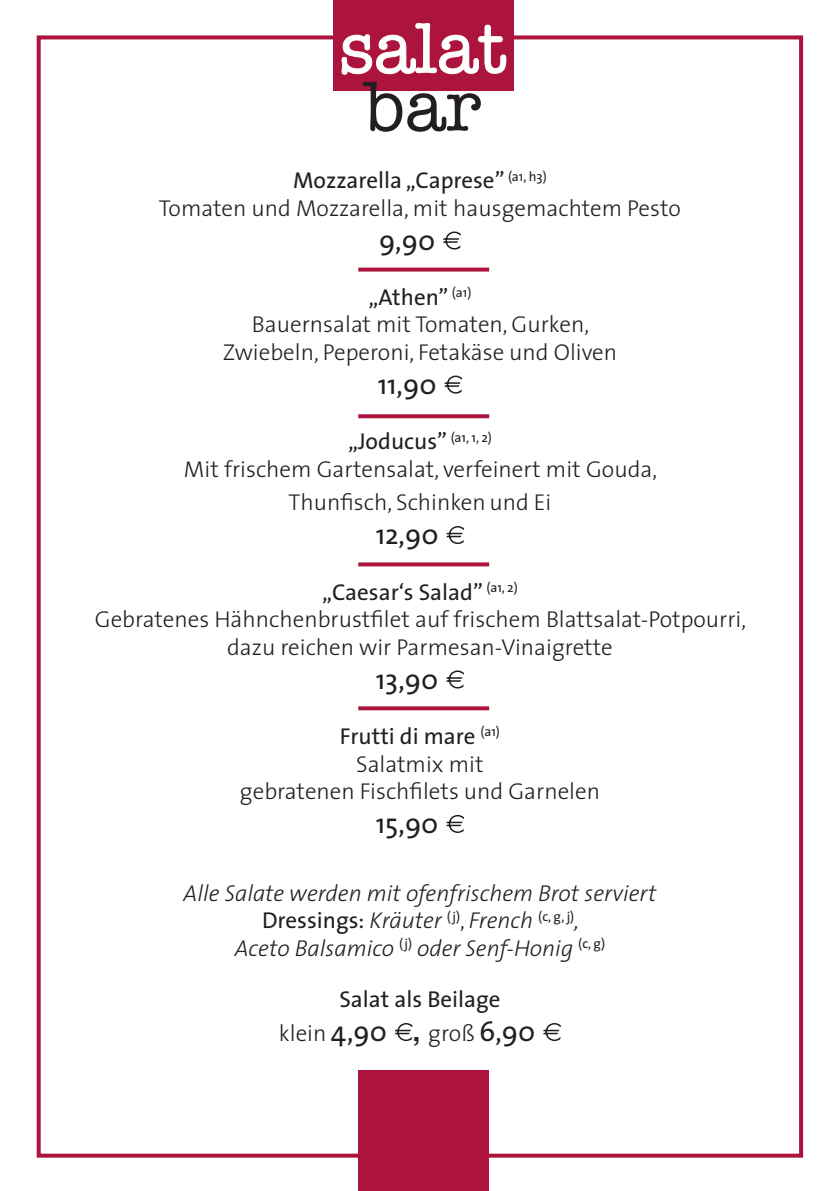
<style>
.page{position:relative;width:840px;height:1191px;background:#fff}
.page>*{position:absolute;margin:0;border:0;box-sizing:border-box;transform-origin:0 0}
.t1{font:72px "American Typewriter";color:#fff}
.t2{font:72px "American Typewriter";color:#231f20}
.t3{font:28px "The Sans";color:#231f20}
.t4{font:300 23px/27.6px "The Sans";color:#231f20;text-align:center}
.t5{font:italic 300 23px/27.6px "The Sans";color:#231f20;text-align:center}
.t6{font:23px/33.6px "The Sans";color:#231f20}
.s1{font-weight:400}
.s2{font-weight:400;font-style:normal}
.s3{font-style:normal}
.s4{font-weight:300}
.s5{font-size:28px}
.s6{font-family:"Helvetica";font-weight:700;font-size:28px}
</style>
<div class="page">
<div style="left:37px;top:35px;width:765px;height:1122px;border:4px solid #ac143d"></div>
<div style="left:333px;top:0;width:180px;height:91px;background:#ac143d"></div>
<div style="left:358px;top:1070px;width:131px;height:121px;background:#ac143d"></div>
<svg style="left:358px;top:267px;width:131px;height:4px"></svg>
<svg style="left:358px;top:414px;width:131px;height:4px"></svg>
<svg style="left:358px;top:562px;width:131px;height:4px"></svg>
<svg style="left:358px;top:706px;width:131px;height:4px"></svg>
<svg style="left:443px;top:231px;width:17px;height:18px"></svg>
<svg style="left:444px;top:375px;width:18px;height:18px"></svg>
<svg style="left:446px;top:526px;width:18px;height:18px"></svg>
<svg style="left:446px;top:670px;width:18px;height:18px"></svg>
<svg style="left:446px;top:815px;width:18px;height:18px"></svg>
<svg style="left:394px;top:1023px;width:18px;height:18px"></svg>
<svg style="left:543px;top:1023px;width:17px;height:18px"></svg>
<svg style="left:341px;top:23px;width:165px;height:52px"></svg>
<h1 class="t1" style="left:339px;top:-7px;width:169px">salat</h1>
<h1 class="t2" style="left:364px;top:51px;width:118px">bar</h1>
<p class="t4" style="left:159px;top:166px;width:523px"><span class="s1">Mozzarella „Caprese”</span> <sup>(a1,</sup> <sup>h3)<br></sup>Tomaten und Mozzarella, mit hausgemachtem Pesto</p>
<p class="t3" style="left:379px;top:217px;width:58px">9,90</p>
<p class="t4" style="left:223px;top:282px;width:395px"><span class="s1">„Athen”</span> <sup>(a1)<br></sup>Bauernsalat mit Tomaten, Gurken,<br>Zwiebeln, Peperoni, Fetakäse und Oliven</p>
<p class="t3" style="left:377px;top:361px;width:60px">11,90</p>
<p class="t4" style="left:184px;top:427px;width:474px"><span class="s1">„Joducus”</span> <sup>(a1,</sup> <sup>1,</sup> <sup>2)<br></sup>Mit frischem Gartensalat, verfeinert mit Gouda,</p>
<p class="t4" style="left:288px;top:488px;width:264px">Thunfisch, Schinken und Ei</p>
<p class="t3" style="left:375px;top:511px;width:64px">12,90</p>
<p class="t4" style="left:95px;top:577px;width:652px"><span class="s1">„Caesar‘s Salad”</span> <sup>(a1,</sup> <sup>2)<br></sup>Gebratenes Hähnchenbrustfilet auf frischem Blattsalat-Potpourri, dazu reichen wir Parmesan-Vinaigrette</p>
<p class="t3" style="left:375px;top:656px;width:64px">13,90</p>
<p class="t4" style="left:240px;top:722px;width:361px"><span class="s1">Frutti di mare</span> <sup>(a1)<br></sup>Salatmix mit<br>gebratenen Fischfilets und Garnelen</p>
<p class="t3" style="left:375px;top:800px;width:64px">15,90</p>
<p class="t5" style="left:183px;top:878px;width:474px">Alle Salate werden mit ofenfrischem Brot serviert<br><span class="s2">Dressings:</span> Kräuter <sup>(j)</sup><span class="s3">,</span> French <sup>(c,</sup> <sup>g,</sup> <sup>j)</sup>,<br>Aceto Balsamico <sup>(j)</sup> oder Senf-Honig <sup>(c,</sup> <sup>g)</sup></p>
<p class="t6" style="left:279px;top:982px;width:258px;text-indent:60px">Salat als Beilage <span class="s4">klein</span> <span class="s5">4,90</span> <span class="s6">,</span> <span class="s4">groß</span> <span class="s5">6,90</span></p>
</div>
